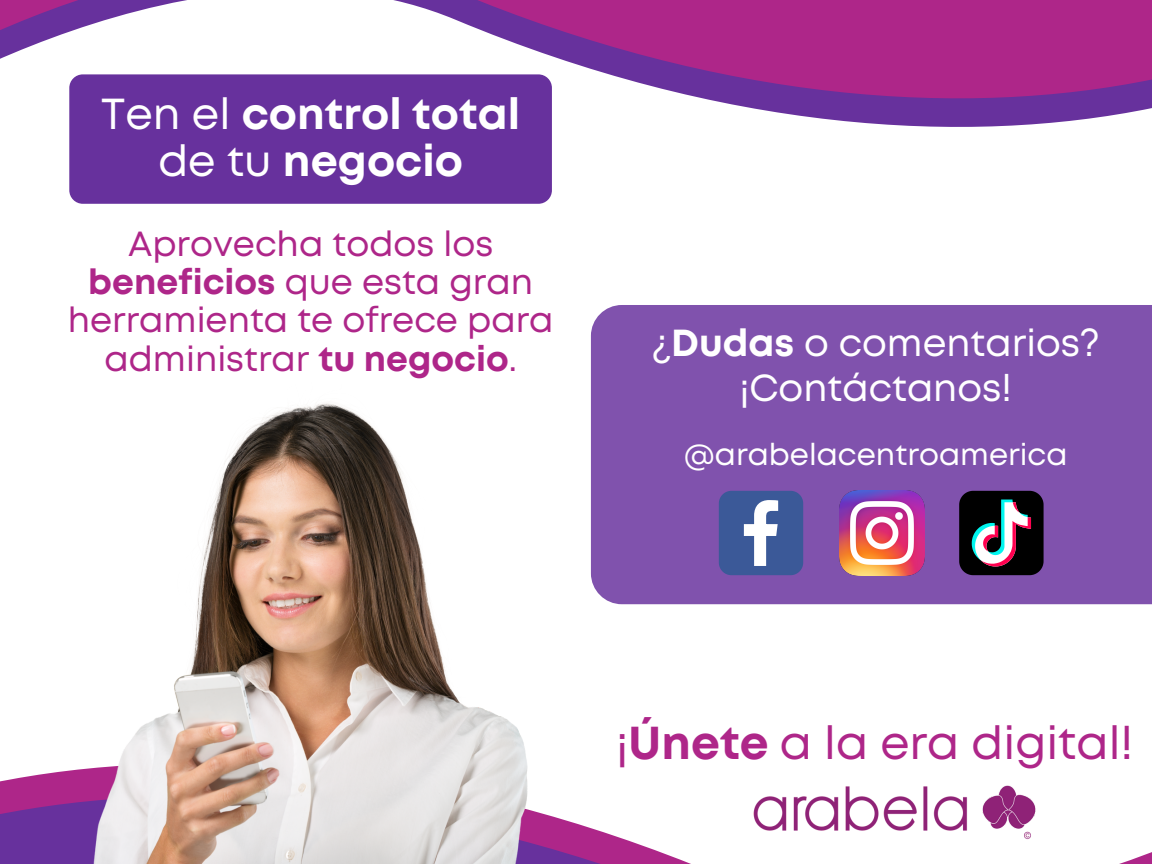
<style>
.page{position:relative;width:1152px;height:864px;background:#fff}
.page>*{position:absolute;margin:0;border:0;box-sizing:border-box;transform-origin:0 0}
.t1{font:46.05px "Mont";color:#ae2689}
.t2{font:700 43.35px/46.2px "Mont";color:#fff;text-align:center}
.t3{font:37.65px "Mont";color:#fff}
.t4{font:34.95px/38.2px "Mont";color:#ae2689;text-align:center}
.t5{font:30.3px "Mont";color:#fff}
.s1{font-weight:400}
.s2{font-weight:700}
</style>
<div class="page">
<svg style="left:818px;top:118px;width:275px;height:9px;fill:#67319d"></svg>
<svg style="left:0;top:0;width:1152px;height:118px"></svg>
<div style="left:69px;top:74px;width:483px;height:130px;background:#67319d;border-radius:13px"></div>
<svg style="left:0;top:776px;width:1152px;height:88px"></svg>
<img style="left:738px;top:776px;width:309px;height:88px">
<div style="left:591px;top:305px;width:561px;height:299px;background:#8052ad"></div>
<svg style="left:719px;top:491px;width:84px;height:84px;background:#5b73a8"></svg>
<img style="left:840px;top:491px;width:84px;height:84px">
<svg style="left:959px;top:491px;width:85px;height:84px;background:#3a383f"></svg>
<img style="left:86px;top:403px;width:441px;height:461px">
<p class="t2" style="left:101px;top:94px;width:420px"><span class="s1">Ten el</span> control total <span class="s1">de tu</span> negocio</p>
<p class="t4" style="left:68px;top:227px;width:487px">Aprovecha todos los <span class="s2">beneficios</span> que esta gran herramienta te ofrece para administrar <span class="s2">tu negocio</span>.</p>
<p class="t3" style="left:652px;top:329px;width:449px">¿<span class="s2">Dudas</span> o comentarios?</p>
<p class="t3" style="left:740px;top:374px;width:274px">¡Contáctanos!</p>
<p class="t5" style="left:684px;top:443px;width:385px">@arabelacentroamerica</p>
<p class="t1" style="left:616px;top:726px;width:518px">¡<span class="s2">Únete</span> a la era digital!</p>
</div>
